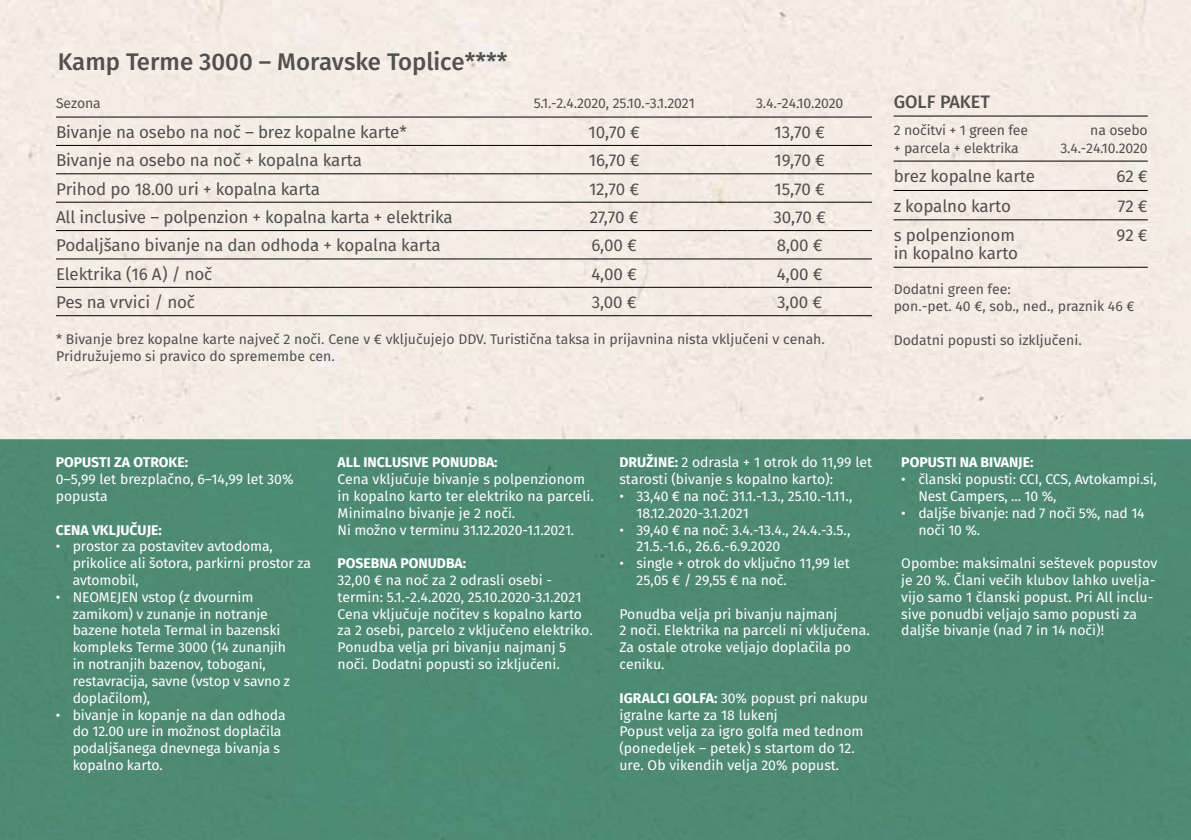
<style>
.page{position:relative;width:1191px;height:840px;background:#fff}
.page>*{position:absolute;margin:0;border:0;box-sizing:border-box;transform-origin:0 0}
.t1{font:500 24px "Fira Sans";color:#575756}
.t2{font:500 18px "Fira Sans";color:#575756}
.t3{font:17px/18px "Fira Sans";letter-spacing:-.01em;color:#575756}
.t4{font:14px/16.8px "Fira Sans";color:#fff}
.t5{font:14px/18px "Fira Sans";color:#575756}
.t6{font:700 14px "Fira Sans";color:#fff}
.s1{font-weight:700}
</style>
<div class="page">
<div style="left:0;top:0;width:1191px;height:439px;background:#f4ece4"></div>
<div style="left:0;top:439px;width:1191px;height:400px;background:#4e8a74"></div>
<hr style="left:56px;top:117px;width:445px;height:1px;background:#000">
<hr style="left:501px;top:117px;width:226px;height:1px;background:#000">
<hr style="left:727px;top:117px;width:145px;height:1px;background:#000">
<hr style="left:56px;top:145px;width:445px;height:1px;background:#000">
<hr style="left:501px;top:145px;width:226px;height:1px;background:#000">
<hr style="left:727px;top:145px;width:145px;height:1px;background:#000">
<hr style="left:56px;top:173px;width:445px;height:1px;background:#000">
<hr style="left:501px;top:173px;width:226px;height:1px;background:#000">
<hr style="left:727px;top:173px;width:145px;height:1px;background:#000">
<hr style="left:56px;top:202px;width:445px;height:1px;background:#000">
<hr style="left:501px;top:202px;width:226px;height:1px;background:#000">
<hr style="left:727px;top:202px;width:145px;height:1px;background:#000">
<hr style="left:56px;top:230px;width:445px;height:1px;background:#000">
<hr style="left:501px;top:230px;width:226px;height:1px;background:#000">
<hr style="left:727px;top:230px;width:145px;height:1px;background:#000">
<hr style="left:56px;top:258px;width:445px;height:1px;background:#000">
<hr style="left:501px;top:258px;width:226px;height:1px;background:#000">
<hr style="left:727px;top:258px;width:145px;height:1px;background:#000">
<hr style="left:56px;top:287px;width:445px;height:1px;background:#000">
<hr style="left:501px;top:287px;width:226px;height:1px;background:#000">
<hr style="left:727px;top:287px;width:145px;height:1px;background:#000">
<hr style="left:56px;top:315px;width:445px;height:1px;background:#000">
<hr style="left:501px;top:315px;width:226px;height:1px;background:#000">
<hr style="left:727px;top:315px;width:145px;height:1px;background:#000">
<hr style="left:893px;top:116px;width:154px;height:1px;background:#000">
<hr style="left:1047px;top:116px;width:100px;height:1px;background:#000">
<hr style="left:893px;top:161px;width:154px;height:1px;background:#000">
<hr style="left:1047px;top:161px;width:100px;height:1px;background:#000">
<hr style="left:893px;top:190px;width:154px;height:1px;background:#000">
<hr style="left:1047px;top:190px;width:100px;height:1px;background:#000">
<hr style="left:893px;top:219px;width:154px;height:1px;background:#000">
<hr style="left:1047px;top:219px;width:100px;height:1px;background:#000">
<hr style="left:893px;top:267px;width:154px;height:1px;background:#000">
<hr style="left:1047px;top:267px;width:100px;height:1px;background:#000">
<h1 class="t1" style="left:58px;top:45px;width:451px">Kamp Terme 3000 – Moravske Toplice****</h1>
<p class="t5" style="left:56px;top:95px;width:46px">Sezona</p>
<p class="t5" style="left:534px;top:95px;width:162px">5.1.-2.4.2020, 25.10.-3.1.2021</p>
<p class="t5" style="left:756px;top:95px;width:89px">3.4.-24.10.2020</p>
<p class="t3" style="left:56px;top:124px;width:352px">Bivanje na osebo na noč – brez kopalne karte*</p>
<p class="t3" style="left:588px;top:124px;width:53px">10,70 €</p>
<p class="t3" style="left:774px;top:124px;width:52px">13,70 €</p>
<p class="t3" style="left:56px;top:152px;width:308px">Bivanje na osebo na noč + kopalna karta</p>
<p class="t3" style="left:589px;top:152px;width:52px">16,70 €</p>
<p class="t3" style="left:774px;top:152px;width:52px">19,70 €</p>
<p class="t3" style="left:56px;top:181px;width:266px">Prihod po 18.00 uri + kopalna karta</p>
<p class="t3" style="left:589px;top:181px;width:52px">12,70 €</p>
<p class="t3" style="left:774px;top:181px;width:52px">15,70 €</p>
<p class="t3" style="left:56px;top:209px;width:398px">All inclusive – polpenzion + kopalna karta + elektrika</p>
<p class="t3" style="left:590px;top:209px;width:50px">27,70 €</p>
<p class="t3" style="left:773px;top:209px;width:54px">30,70 €</p>
<p class="t3" style="left:56px;top:237px;width:386px">Podaljšano bivanje na dan odhoda + kopalna karta</p>
<p class="t3" style="left:591px;top:237px;width:47px">6,00 €</p>
<p class="t3" style="left:777px;top:237px;width:47px">8,00 €</p>
<p class="t3" style="left:56px;top:266px;width:158px">Elektrika (16 A) / noč</p>
<p class="t3" style="left:591px;top:266px;width:47px">4,00 €</p>
<p class="t3" style="left:777px;top:266px;width:47px">4,00 €</p>
<p class="t3" style="left:56px;top:294px;width:141px">Pes na vrvici / noč</p>
<p class="t3" style="left:591px;top:294px;width:46px">3,00 €</p>
<p class="t3" style="left:777px;top:294px;width:46px">3,00 €</p>
<p class="t5" style="left:56px;top:332px;width:770px;line-height:16.8px">* Bivanje brez kopalne karte največ 2 noči. Cene v € vključujejo DDV. Turistična taksa in prijavnina nista vključeni v cenah.<br>Pridružujemo si pravico do spremembe cen.</p>
<p class="t2" style="left:893px;top:89px;width:98px">GOLF PAKET</p>
<p class="t5" style="left:893px;top:122px;width:136px">2 nočitvi + 1 green fee + parcela + elektrika</p>
<p class="t5" style="left:1060px;top:122px;width:89px;text-align:right">na osebo<br>3.4.-24.10.2020</p>
<p class="t3" style="left:893px;top:169px;width:143px">brez kopalne karte</p>
<p class="t3" style="left:1116px;top:169px;width:33px">62 €</p>
<p class="t3" style="left:893px;top:198px;width:119px">z kopalno karto</p>
<p class="t3" style="left:1118px;top:198px;width:31px">72 €</p>
<p class="t3" style="left:893px;top:227px;width:126px">s polpenzionom in kopalno karto</p>
<p class="t3" style="left:1116px;top:227px;width:33px">92 €</p>
<p class="t5" style="left:893px;top:281px;width:242px;line-height:17px">Dodatni green fee:<br>pon.-pet. 40 €, sob., ned., praznik 46 €</p>
<p class="t5" style="left:893px;top:331px;width:190px">Dodatni popusti so izključeni.</p>
<p class="t6" style="left:56px;top:452px;width:134px">POPUSTI ZA OTROKE:</p>
<p class="t4" style="left:56px;top:471px;width:239px">0–5,99 let brezplačno, 6–14,99 let 30% popusta</p>
<p class="t6" style="left:56px;top:519px;width:108px">CENA VKLJUČUJE:</p>
<p class="t4" style="left:73px;top:538px;width:240px;text-indent:-17px">• prostor za postavitev avtodoma, prikolice ali šotora, parkirni prostor za avtomobil,</p>
<p class="t4" style="left:73px;top:589px;width:219px;text-indent:-17px">• NEOMEJEN vstop (z dvournim zamikom) v zunanje in notranje bazene hotela Termal in bazenski kompleks Terme 3000 (14 zunanjih in notranjih bazenov, tobogani, restavracija, savne (vstop v savno z doplačilom),</p>
<p class="t4" style="left:73px;top:706px;width:214px;text-indent:-17px">• bivanje in kopanje na dan odhoda do 12.00 ure in možnost doplačila podaljšanega dnevnega bivanja s kopalno karto.</p>
<p class="t6" style="left:337px;top:452px;width:162px">ALL INCLUSIVE PONUDBA:</p>
<p class="t4" style="left:337px;top:471px;width:258px">Cena vključuje bivanje s polpenzionom in kopalno karto ter elektriko na parceli.<br>Minimalno bivanje je 2 noči.<br>Ni možno v terminu 31.12.2020-1.1.2021.</p>
<p class="t6" style="left:337px;top:553px;width:130px">POSEBNA PONUDBA:</p>
<p class="t4" style="left:337px;top:572px;width:257px">32,00 € na noč za 2 odrasli osebi - termin: 5.1.-2.4.2020, 25.10.2020-3.1.2021<br>Cena vključuje nočitev s kopalno karto za 2 osebi, parcelo z vključeno elektriko.<br>Ponudba velja pri bivanju najmanj 5 noči. Dodatni popusti so izključeni.</p>
<p class="t4" style="left:619px;top:454px;width:254px"><span class="s1">DRUŽINE:</span> 2 odrasla + 1 otrok do 11,99 let starosti (bivanje s kopalno karto):</p>
<p class="t4" style="left:636px;top:488px;width:217px;text-indent:-17px">• 33,40 € na noč: 31.1.-1.3., 25.10.-1.11.,<br>18.12.2020-3.1.2021</p>
<p class="t4" style="left:636px;top:522px;width:215px;text-indent:-17px">• 39,40 € na noč: 3.4.-13.4., 24.4.-3.5.,<br>21.5.-1.6., 26.6.-6.9.2020</p>
<p class="t4" style="left:636px;top:555px;width:215px;text-indent:-17px">• single + otrok do vključno 11,99 let<br>25,05 € / 29,55 € na noč.</p>
<p class="t4" style="left:619px;top:606px;width:252px">Ponudba velja pri bivanju najmanj<br>2 noči. Elektrika na parceli ni vključena.<br>Za ostale otroke veljajo doplačila po ceniku.</p>
<p class="t4" style="left:619px;top:690px;width:250px"><span class="s1">IGRALCI GOLFA:</span> 30% popust pri nakupu igralne karte za 18 lukenj<br>Popust velja za igro golfa med tednom (ponedeljek – petek) s startom do 12. ure. Ob vikendih velja 20% popust.</p>
<p class="t6" style="left:901px;top:452px;width:134px">POPUSTI NA BIVANJE:</p>
<p class="t4" style="left:918px;top:471px;width:240px;text-indent:-17px">• članski popusti: CCI, CCS, Avtokampi.si,<br>Nest Campers, ... 10 %,</p>
<p class="t4" style="left:918px;top:505px;width:228px;text-indent:-17px">• daljše bivanje: nad 7 noči 5%, nad 14 noči 10 %.</p>
<p class="t4" style="left:901px;top:555px;width:257px">Opombe: maksimalni seštevek popustov je 20 %. Člani večih klubov lahko uvelja&shy;vijo samo 1 članski popust. Pri All inclu&shy;sive ponudbi veljajo samo popusti za daljše bivanje (nad 7 in 14 noči)!</p>
</div>
